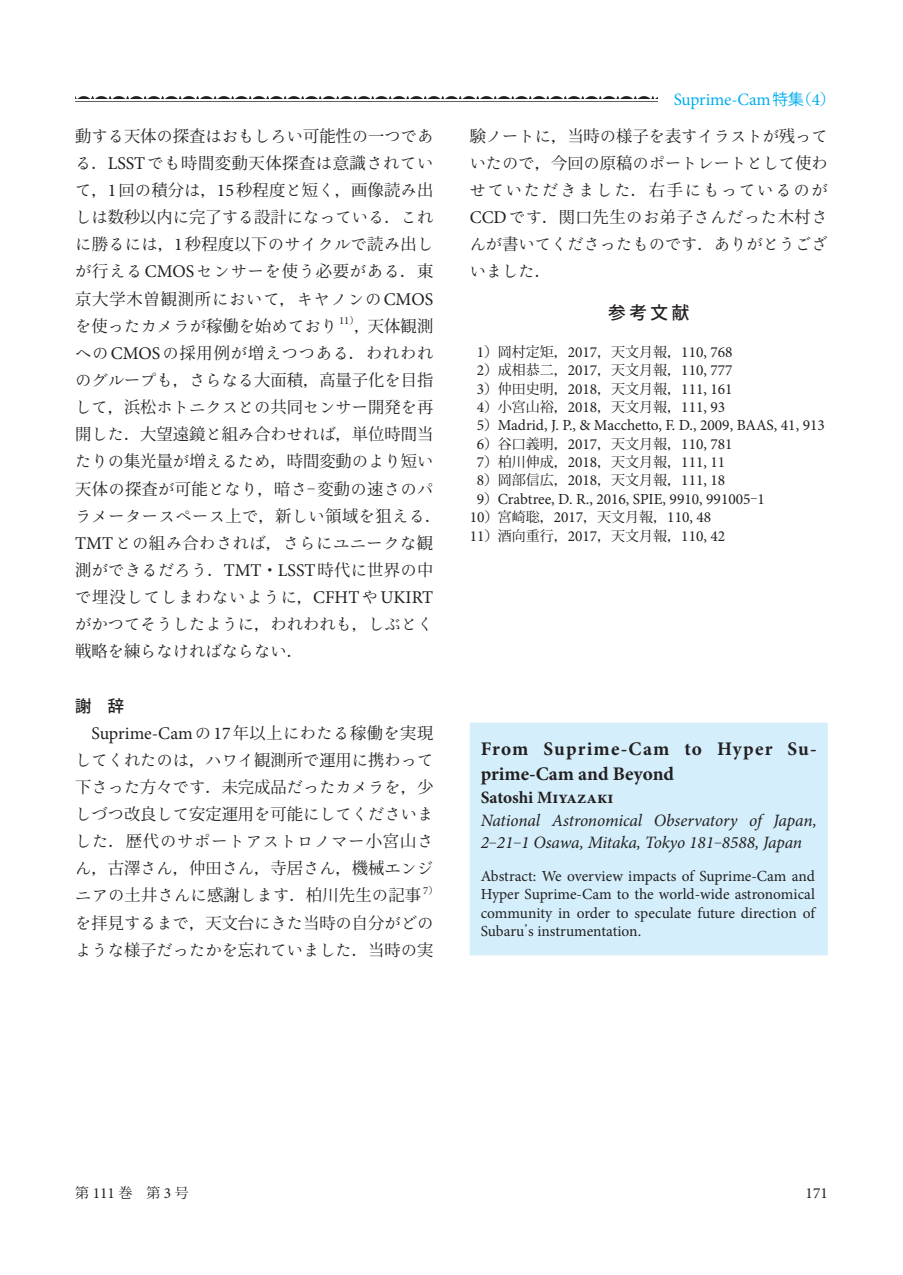
<style>
.page{position:relative;width:903px;height:1275px;background:#fff}
.page>*{position:absolute;margin:0;border:0;box-sizing:border-box;transform-origin:0 0}
.t1{font:700 19.25px/24.5px "Minion Pro";letter-spacing:.05em;color:#231f20}
.t2{font:17.85px "Minion Pro";letter-spacing:-.005em;color:#231f20}
.t3{font:500 17.5px "Koz Go Pro";color:#231f20}
.t4{font:italic 17.32px/22.8px "Minion Pro";letter-spacing:-.01em;color:#231f20}
.t5{font:17.32px "Minion Pro";letter-spacing:-.01em;color:#00aeef}
.t6{font:700 17.32px "Minion Pro";color:#231f20}
.t7{font:16.28px/27.1px "Ryo Text Plus N";color:#231f20;text-align:justify}
.t8{font:16.28px/27.1px "Ryo Text Plus N";letter-spacing:.02em;color:#231f20}
.t9{font:16.28px/27.1px "Koz Min Pro";letter-spacing:.015em;color:#231f20}
.t10{font:16.28px/27.1px "Koz Min Pro";letter-spacing:.035em;color:#231f20}
.t11{font:16.28px "Koz Min Pro";letter-spacing:.05em;color:#231f20}
.t12{font:500 16.28px "Koz Go Pro";color:#231f20}
.t13{font:15.4px/18.4px "Minion Pro";color:#231f20;text-align:justify}
.t14{font:14px/18.4px "Koz Min Pro";color:#231f20}
.t15{font:10.67px "Minion Pro";color:#231f20}
.s1{font-family:"Koz Min Pro"}
.s2{font-family:"Ryo Text Plus N"}
.s3{font-family:"Minion Pro";font-size:17.85px}
.s4{font-family:"Koz Min Pro";font-size:9.8px}
.s5{font-family:"Ryo Text Plus N";font-size:16.28px}
.s6{font-family:"Koz Min Pro";font-size:16.28px}
.s7{font-family:"Koz Go Pro";font-size:15.75px}
.s8{font-family:"Koz Min Pro";font-size:15.75px}
.s9{font-family:"Koz Min Pro";font-size:14px}
.s10{font-family:"Minion Pro";font-size:15.4px}
.s11{font-family:"Koz Min Pro";font-style:normal;font-size:15.75px}
.s12{font-family:"Ryumin Pro";font-size:14px}
</style>
<div class="page">
<div style="left:470px;top:722px;width:358px;height:233px;background:#d4effb"></div>
<img style="left:75px;top:97px;width:583px;height:2px">
<p class="t7" style="left:75px;top:122px;width:360px"><span class="s1">動</span>する<span class="s1">天体</span>の<span class="s1">探査</span>はおもしろい<span class="s1">可能性</span>の<span class="s1">一</span>つであ</p>
<p class="t10" style="left:75px;top:149px;width:360px"><span class="s2">る</span>．<span class="s3">LSST</span><span class="s2">でも</span>時間変動天体探査<span class="s2">は</span>意識<span class="s2">されていて</span>，<span class="s3">1</span>回<span class="s2">の</span>積分<span class="s2">は</span>，<span class="s3">15</span>秒程度<span class="s2">と</span>短<span class="s2">く</span>，画像読<span class="s2">み</span>出</p>
<p class="t7" style="left:75px;top:204px;width:360px">しは<span class="s1">数秒以内</span>に<span class="s1">完了</span>する<span class="s1">設計</span>になっている<span class="s1">．</span>これに<span class="s1">勝</span>るには<span class="s1">，</span><span class="s3">1</span><span class="s1">秒程度以下</span>のサイクルで<span class="s1">読</span>み<span class="s1">出</span>しが<span class="s1">行</span>える<span class="s3">CMOS</span>センサーを<span class="s1">使</span>う<span class="s1">必要</span>がある<span class="s1">．東</span></p>
<p class="t11" style="left:75px;top:287px;width:360px">京大学木曽観測所<span class="s2">において</span>，<span class="s2">キヤノンの</span><span class="s3">CMOS</span></p>
<p class="t7" style="left:75px;top:312px;width:263px">を<span class="s1">使</span>ったカメラが<span class="s1">稼働</span>を<span class="s1">始</span>めており</p>
<p class="t15" style="left:339px;top:314px;width:22px">11<span class="s4">）</span></p>
<p class="t9" style="left:354px;top:312px;width:81px">，天体観測</p>
<p class="t7" style="left:75px;top:339px;width:360px">への<span class="s3">CMOS</span>の<span class="s1">採用例</span>が<span class="s1">増</span>えつつある<span class="s1">．</span>われわれのグループも<span class="s1">，</span>さらなる<span class="s1">大面積，高量子化</span>を<span class="s1">目指</span>して<span class="s1">，浜松</span>ホトニクスとの<span class="s1">共同</span>センサー<span class="s1">開発</span>を<span class="s1">再</span></p>
<p class="t9" style="left:75px;top:420px;width:360px">開<span class="s2">した</span>．大望遠鏡<span class="s2">と</span>組<span class="s2">み</span>合<span class="s2">わせれば</span>，単位時間当</p>
<p class="t7" style="left:75px;top:448px;width:360px">たりの<span class="s1">集光量</span>が<span class="s1">増</span>えるため<span class="s1">，時間変動</span>のより<span class="s1">短</span>い</p>
<p class="t9" style="left:75px;top:474px;width:360px">天体<span class="s2">の</span>探査<span class="s2">が</span>可能<span class="s2">となり</span>，暗<span class="s2">さ</span>‒変動<span class="s2">の</span>速<span class="s2">さのパ</span></p>
<p class="t8" style="left:75px;top:502px;width:368px">ラメータースペース<span class="s1">上</span>で<span class="s1">，新</span>しい<span class="s1">領域</span>を<span class="s1">狙</span>える<span class="s1">．<br></span><span class="s3">TMT</span>との<span class="s1">組</span>み<span class="s1">合</span>わされば<span class="s1">，</span>さらにユニークな<span class="s1">観測</span>ができるだろう<span class="s1">．</span><span class="s3">TMT</span><span class="s1">・</span><span class="s3">LSST</span><span class="s1">時代</span>に<span class="s1">世界</span>の<span class="s1">中</span>で<span class="s1">埋没</span>してしまわないように<span class="s1">，</span><span class="s3">CFHT</span>や<span class="s3">UKIRT</span>がかつてそうしたように<span class="s1">，</span>われわれも<span class="s1">，</span>しぶとく<span class="s1">戦略</span>を<span class="s1">練</span>らなければならない<span class="s1">．</span></p>
<p class="t12" style="left:75px;top:695px;width:50px">謝　辞</p>
<p class="t2" style="left:91px;top:721px;width:343px">Suprime-Cam<span class="s5">の</span>17<span class="s6">年以上</span><span class="s5">にわたる</span><span class="s6">稼働</span><span class="s5">を</span><span class="s6">実現</span></p>
<p class="t7" style="left:75px;top:746px;width:360px">してくれたのは<span class="s1">，</span>ハワイ<span class="s1">観測所</span>で<span class="s1">運用</span>に<span class="s1">携</span>わって<span class="s1">下</span>さった<span class="s1">方々</span>です<span class="s1">．未完成品</span>だったカメラを<span class="s1">，少</span>しづつ<span class="s1">改良</span>して<span class="s1">安定運用</span>を<span class="s1">可能</span>にしてくださいました<span class="s1">．歴代</span>のサポートアストロノマー<span class="s1">小宮山</span>さ</p>
<p class="t9" style="left:75px;top:854px;width:360px"><span class="s2">ん</span>，古澤<span class="s2">さん</span>，仲田<span class="s2">さん</span>，寺居<span class="s2">さん</span>，機械<span class="s2">エンジニアの</span>土井<span class="s2">さんに</span>感謝<span class="s2">します</span>．柏川先生<span class="s2">の</span>記事</p>
<p class="t15" style="left:423px;top:883px;width:16px">7<span class="s4">）</span></p>
<p class="t7" style="left:75px;top:909px;width:360px">を<span class="s1">拝見</span>するまで<span class="s1">，天文台</span>にきた<span class="s1">当時</span>の<span class="s1">自分</span>がどのような<span class="s1">様子</span>だったかを<span class="s1">忘</span>れていました<span class="s1">．当時</span>の<span class="s1">実</span></p>
<p class="t5" style="left:674px;top:87px;width:163px">Suprime-Cam<span class="s7">特集</span><span class="s8">（</span>4<span class="s8">）</span></p>
<p class="t7" style="left:470px;top:122px;width:360px"><span class="s1">験</span>ノートに<span class="s1">，当時</span>の<span class="s1">様子</span>を<span class="s1">表</span>すイラストが<span class="s1">残</span>っていたので<span class="s1">，今回</span>の<span class="s1">原稿</span>のポートレートとして<span class="s1">使</span>わせていただきました<span class="s1">．右手</span>にもっているのが<span class="s3">CCD</span>です<span class="s1">．関口先生</span>のお<span class="s1">弟子</span>さんだった<span class="s1">木村</span>さんが<span class="s1">書</span>いてくださったものです<span class="s1">．</span>ありがとうございました<span class="s1">．</span></p>
<p class="t3" style="left:608px;top:301px;width:83px">参考文献</p>
<p class="t13" style="left:477px;top:343px;width:257px">1<span class="s9">）岡村定矩，</span>2017<span class="s9">，天文月報，</span>110, 768<br>2<span class="s9">）成相恭二，</span>2017<span class="s9">，天文月報，</span>110, 777<br>3<span class="s9">）仲田史明，</span>2018<span class="s9">，天文月報，</span>111, 161</p>
<p class="t14" style="left:477px;top:397px;width:250px"><span class="s10">4</span>）小宮山裕，<span class="s10">2018</span>，天文月報，<span class="s10">111, 93</span></p>
<p class="t13" style="left:477px;top:416px;width:350px">5<span class="s9">）</span>Madrid, J. P., &amp; Macchetto, F. D., 2009, BAAS, 41, 913<br>6<span class="s9">）谷口義明，</span>2017<span class="s9">，天文月報，</span>110, 781</p>
<p class="t14" style="left:477px;top:452px;width:250px"><span class="s10">7</span>）柏川伸成，<span class="s10">2018</span>，天文月報，<span class="s10">111, 11<br>8</span>）岡部信広，<span class="s10">2018</span>，天文月報，<span class="s10">111, 18</span></p>
<p class="t13" style="left:470px;top:490px;width:297px;text-align:left;text-indent:7px">9<span class="s9">）</span>Crabtree, D. R., 2016, SPIE, 9910, 991005<span class="s9">‒</span>1<br>10<span class="s9">）宮崎聡，</span>2017<span class="s9">，天文月報，</span>110, 48<br>11<span class="s9">）酒向重行，</span>2017<span class="s9">，天文月報，</span>110, 42</p>
<p class="t1" style="left:481px;top:737px;width:337px">From Suprime-Cam to Hyper Su&shy;prime-Cam and Beyond</p>
<p class="t6" style="left:481px;top:785px;width:134px">Satoshi Miyazaki</p>
<p class="t4" style="left:481px;top:809px;width:338px">National Astronomical Observatory of Japan,<br>2<span class="s11">‒</span>21<span class="s11">‒</span>1 Osawa, Mitaka, Tokyo 181<span class="s11">‒</span>8588, Japan</p>
<p class="t13" style="left:481px;top:867px;width:336px">Abstract: We overview impacts of Suprime-Cam and Hyper Suprime-Cam to the world-wide astronomical community in order to speculate future direction of Subaru<span class="s12">’</span>s instrumentation.</p>
<p class="t14" style="left:75px;top:1183px;width:115px">第 <span class="s10">111</span> 巻　第 <span class="s10">3</span> 号</p>
<p class="t13" style="left:805px;top:1184px;width:24px">171</p>
</div>
